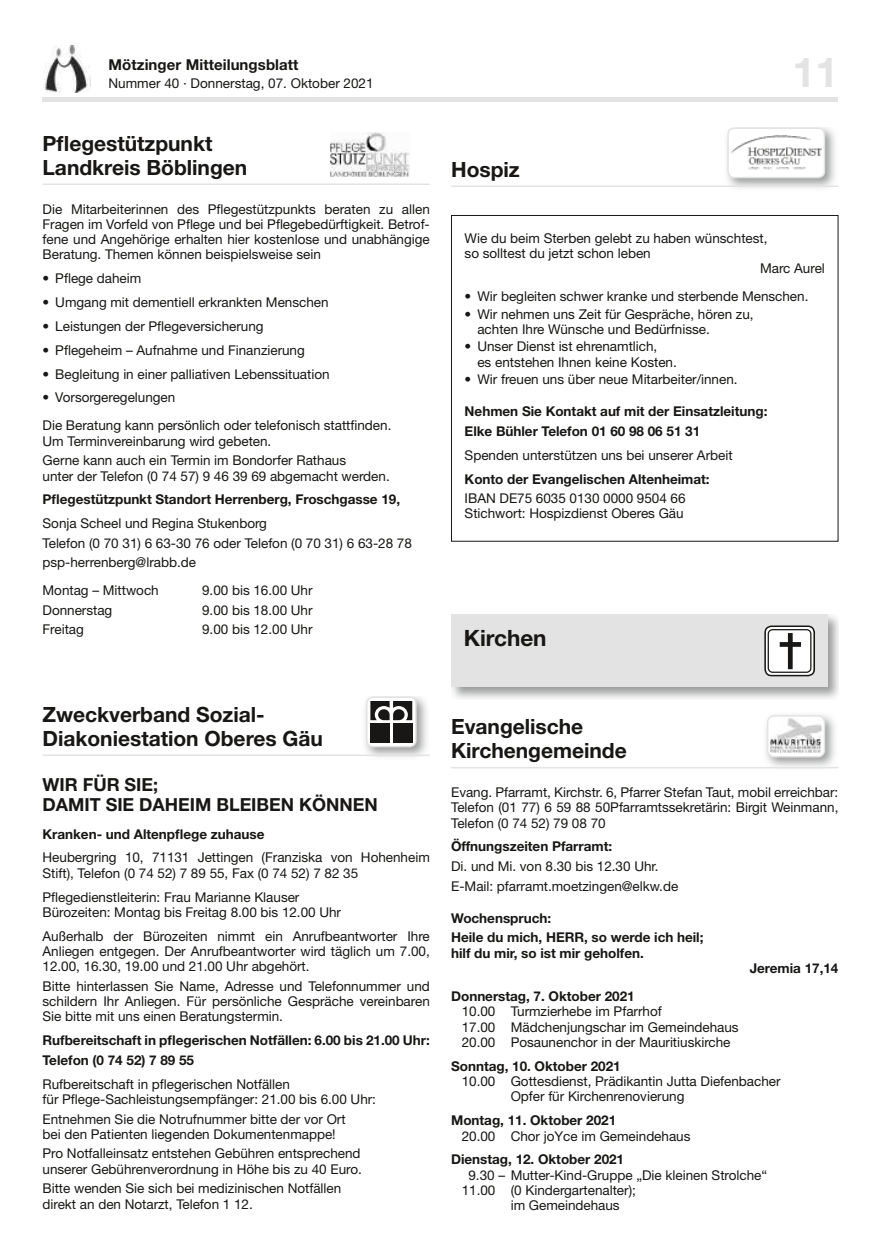
<style>
.page{position:relative;width:881px;height:1255px;background:#fff}
.page>*{position:absolute;margin:0;border:0;box-sizing:border-box;transform-origin:0 0}
.t1{font:700 41.4px "Helvetica Neue LT Std";color:#e3e3e3}
.t2{font:700 22.5px "Helvetica Neue";color:#181715}
.t3{font:700 21px/24px "Helvetica Neue LT Std";color:#181715}
.t4{font:700 21px/24px "Helvetica Neue";color:#181715}
.t5{font:700 18px/19.5px "Helvetica Neue LT Std";color:#181715}
.t6{font:700 15px "Helvetica Neue LT Std";letter-spacing:.005em;color:#181715}
.t7{font:13.5px/15.3px "Helvetica Neue LT Std";color:#181715}
.t8{font:700 13.5px/19.5px "Helvetica Neue LT Std";color:#181715}
</style>
<div class="page">
<hr style="left:43px;top:98px;width:795px;height:4px;background:#e3e3e3">
<img style="left:44px;top:46px;width:46px;height:47px">
<hr style="left:43px;top:183px;width:386px;height:2px;background:#e3e3e3">
<img style="left:330px;top:133px;width:79px;height:43px">
<img style="left:365px;top:696px;width:62px;height:61px">
<svg style="left:366px;top:697px;width:50px;height:49px"></svg>
<svg style="left:370px;top:701px;width:42px;height:19px"></svg>
<div style="left:370px;top:723px;width:19px;height:19px;background:#181715"></div>
<div style="left:393px;top:723px;width:19px;height:19px;background:#181715"></div>
<div style="left:366px;top:696px;width:50px;height:51px;border:2px solid #e3e3e3;border-radius:6px"></div>
<hr style="left:43px;top:754px;width:386px;height:2px;background:#e3e3e3">
<img style="left:727px;top:127px;width:108px;height:61px">
<div style="left:727px;top:128px;width:97px;height:49px;background:#fff;border-radius:6px"></div>
<img style="left:730px;top:135px;width:91px;height:35px">
<div style="left:727px;top:127px;width:97px;height:51px;border:2px solid #e3e3e3;border-radius:6px"></div>
<hr style="left:451px;top:185px;width:387px;height:2px;background:#e3e3e3">
<div style="left:451px;top:215px;width:387px;height:326px;border:1px solid #181715"></div>
<img style="left:452px;top:614px;width:386px;height:85px">
<div style="left:451px;top:614px;width:376px;height:73px;background:#e3e3e3"></div>
<svg style="left:767px;top:626px;width:47px;height:49px;background:#cbcbca"></svg>
<div style="left:764px;top:625px;width:50px;height:51px;border:2px solid #181715;border-radius:6px"></div>
<img style="left:762px;top:714px;width:75px;height:55px">
<svg style="left:767px;top:716px;width:57px;height:40px"></svg>
<div style="left:766px;top:715px;width:58px;height:42px;border:2px solid #e3e3e3;border-radius:6px"></div>
<hr style="left:451px;top:767px;width:387px;height:1px;background:#e3e3e3">
<img style="left:770px;top:718px;width:51px;height:34px">
<p class="t6" style="left:108px;top:60px;width:191px">Mötzinger Mitteilungsblatt</p>
<p class="t7" style="left:108px;top:77px;width:266px">Nummer 40 · Donnerstag, 07. Oktober 2021</p>
<h3 class="t3" style="left:43px;top:133px;width:206px">Pfegestützpunkt<br>Landkreis Böblingen</h3>
<p class="t7" style="left:43px;top:202px;width:388px;text-align:justify">Die Mitarbeiterinnen des Pfegestützpunkts beraten zu allen Fragen im Vorfeld von Pfege und bei Pfegebedürftigkeit. Betrof&shy;fene und Angehörige erhalten hier kostenlose und unabhängige Beratung. Themen können beispielsweise sein</p>
<p class="t7" style="left:43px;top:272px;width:100px">• Pfege daheim</p>
<p class="t7" style="left:43px;top:296px;width:287px">• Umgang mit dementiell erkrankten Menschen</p>
<p class="t7" style="left:43px;top:320px;width:222px">• Leistungen der Pfegeversicherung</p>
<p class="t7" style="left:43px;top:343px;width:264px">• Pfegeheim – Aufnahme und Finanzierung</p>
<p class="t7" style="left:43px;top:367px;width:288px">• Begleitung in einer palliativen Lebenssituation</p>
<p class="t7" style="left:43px;top:385px;width:350px;line-height:28px">• Vorsorgeregelungen<br>Die Beratung kann persönlich oder telefonisch stattfnden.</p>
<p class="t7" style="left:43px;top:432px;width:305px;line-height:19.5px">Um Terminvereinbarung wird gebeten.<br>Gerne kann auch ein Termin im Bondorfer Rathaus</p>
<p class="t7" style="left:43px;top:469px;width:348px">unter der Telefon (0 74 57) 9 46 39 69 abgemacht werden.</p>
<p class="t8" style="left:43px;top:491px;width:359px">Pfegestützpunkt Standort Herrenberg, Froschgasse 19,</p>
<p class="t7" style="left:43px;top:515px;width:371px;line-height:19.5px">Sonja Scheel und Regina Stukenborg<br>Telefon (0 70 31) 6 63-30 76 oder Telefon (0 70 31) 6 63-28 78 psp-herrenberg@lrabb.de</p>
<p class="t7" style="left:43px;top:584px;width:118px">Montag – Mittwoch</p>
<p class="t7" style="left:202px;top:584px;width:112px">9.00 bis 16.00 Uhr</p>
<p class="t7" style="left:43px;top:603px;width:71px">Donnerstag</p>
<p class="t7" style="left:202px;top:603px;width:112px">9.00 bis 18.00 Uhr</p>
<p class="t7" style="left:43px;top:623px;width:43px">Freitag</p>
<p class="t7" style="left:202px;top:623px;width:112px">9.00 bis 12.00 Uhr</p>
<h3 class="t4" style="left:451px;top:158px;width:70px">Hospiz</h3>
<h1 class="t1" style="left:792px;top:57px;width:47px">11</h1>
<p class="t7" style="left:464px;top:231px;width:304px">Wie du beim Sterben gelebt zu haben wünschtest,</p>
<p class="t7" style="left:464px;top:247px;width:187px">so solltest du jetzt schon leben</p>
<p class="t7" style="left:759px;top:262px;width:66px">Marc Aurel</p>
<p class="t7" style="left:464px;top:290px;width:345px">• Wir begleiten schwer kranke und sterbende Menschen.</p>
<p class="t7" style="left:477px;top:307px;width:277px;text-indent:-13px">• Wir nehmen uns Zeit für Gespräche, hören zu, achten Ihre Wünsche und Bedürfnisse.</p>
<p class="t7" style="left:477px;top:340px;width:201px;text-indent:-13px">• Unser Dienst ist ehrenamtlich,<br>es entstehen Ihnen keine Kosten.</p>
<p class="t7" style="left:464px;top:373px;width:274px">• Wir freuen uns über neue Mitarbeiter/innen.</p>
<p class="t8" style="left:464px;top:403px;width:304px">Nehmen Sie Kontakt auf mit der Einsatzleitung:<br>Elke Bühler Telefon 01 60 98 06 51 31</p>
<p class="t7" style="left:464px;top:448px;width:269px">Spenden unterstützen uns bei unserer Arbeit</p>
<p class="t8" style="left:464px;top:470px;width:246px">Konto der Evangelischen Altenheimat:</p>
<p class="t7" style="left:464px;top:492px;width:222px">IBAN DE75 6035 0130 0000 9504 66<br>Stichwort: Hospizdienst Oberes Gäu</p>
<h2 class="t2" style="left:463px;top:623px;width:84px">Kirchen</h2>
<h3 class="t4" style="left:43px;top:702px;width:282px">Zweckverband Sozial-<br>Diakoniestation Oberes GŠu</h3>
<h3 class="t5" style="left:43px;top:776px;width:336px">WIR FÜR SIE;<br>DAMIT SIE DAHEIM BLEIBEN KÖNNEN</h3>
<p class="t8" style="left:43px;top:825px;width:223px">Kranken- und Altenpfege zuhause</p>
<p class="t7" style="left:43px;top:851px;width:388px">Heubergring 10, 71131 Jettingen (Franziska von Hohenheim<br>Stift), Telefon (0 74 52) 7 89 55, Fax (0 74 52) 7 82 35</p>
<p class="t7" style="left:43px;top:890px;width:300px">Pfegedienstleiterin: Frau Marianne Klauser<br>Bürozeiten: Montag bis Freitag 8.00 bis 12.00 Uhr</p>
<p class="t7" style="left:43px;top:929px;width:388px;text-align:justify">Außerhalb der Bürozeiten nimmt ein Anrufbeantworter Ihre Anliegen entgegen. Der Anrufbeantworter wird täglich um 7.00, 12.00, 16.30, 19.00 und 21.00 Uhr abgehört.</p>
<p class="t7" style="left:43px;top:979px;width:388px;text-align:justify">Bitte hinterlassen Sie Name, Adresse und Telefonnummer und schildern Ihr Anliegen. Für persönliche Gespräche vereinbaren Sie bitte mit uns einen Beratungstermin.</p>
<p class="t8" style="left:43px;top:1031px;width:388px">Rufbereitschaft in pfegerischen Notfällen: 6.00 bis 21.00 Uhr:<br>Telefon (0 74 52) 7 89 55</p>
<p class="t7" style="left:43px;top:1077px;width:335px">Rufbereitschaft in pfegerischen Notfällen<br>für Pfege-Sachleistungsempfänger: 21.00 bis 6.00 Uhr:</p>
<p class="t7" style="left:43px;top:1112px;width:304px">Entnehmen Sie die Notrufnummer bitte der vor Ort bei den Patienten liegenden Dokumentenmappe!</p>
<p class="t7" style="left:43px;top:1147px;width:321px">Pro Notfalleinsatz entstehen Gebühren entsprechend unserer Gebührenverordnung in Höhe bis zu 40 Euro.</p>
<p class="t7" style="left:43px;top:1181px;width:300px">Bitte wenden Sie sich bei medizinischen Notfällen direkt an den Notarzt, Telefon 1 12.</p>
<h3 class="t3" style="left:451px;top:715px;width:177px">Evangelische<br>Kirchengemeinde</h3>
<p class="t7" style="left:451px;top:785px;width:388px;text-align:justify">Evang. Pfarramt, Kirchstr. 6, Pfarrer Stefan Taut, mobil erreichbar:<br>Telefon (01 77) 6 59 88 50Pfarramtssekretärin: Birgit Weinmann, Telefon (0 74 52) 79 08 70</p>
<p class="t8" style="left:451px;top:838px;width:162px">Öffnungszeiten Pfarramt:</p>
<p class="t7" style="left:451px;top:857px;width:228px;line-height:19.5px">Di. und Mi. von 8.30 bis 12.30 Uhr.<br>E-Mail: pfarramt.moetzingen@elkw.de</p>
<p class="t8" style="left:451px;top:909px;width:254px">Wochenspruch:<br>Heile du mich, HERR, so werde ich heil;</p>
<p class="t8" style="left:451px;top:944px;width:194px">hilf du mir, so ist mir geholfen.</p>
<p class="t8" style="left:749px;top:959px;width:90px">Jeremia 17,14</p>
<p class="t8" style="left:451px;top:987px;width:185px">Donnerstag, 7. Oktober 2021</p>
<p class="t7" style="left:461px;top:1005px;width:278px">10.00 Turmzierhebe im Pfarrhof<br>17.00 Mädchenjungschar im Gemeindehaus<br>20.00 Posaunenchor in der Mauritiuskirche</p>
<p class="t8" style="left:451px;top:1057px;width:171px">Sonntag, 10. Oktober 2021</p>
<p class="t7" style="left:510px;top:1074px;width:271px;text-indent:-49px">10.00 Gottesdienst, Prädikantin Jutta Diefenbacher<br>Opfer für Kirchenrenovierung</p>
<p class="t8" style="left:451px;top:1111px;width:166px">Montag, 11. Oktober 2021</p>
<p class="t7" style="left:461px;top:1129px;width:230px">20.00 Chor joYce im Gemeindehaus</p>
<p class="t8" style="left:451px;top:1150px;width:174px">Dienstag, 12. Oktober 2021</p>
<p class="t7" style="left:468px;top:1168px;width:300px">9.30 – Mutter-Kind-Gruppe „Die kleinen Strolche“</p>
<p class="t7" style="left:461px;top:1183px;width:175px">11.00 (0 Kindergartenalter);</p>
<p class="t7" style="left:510px;top:1198px;width:110px">im Gemeindehaus</p>
</div>
